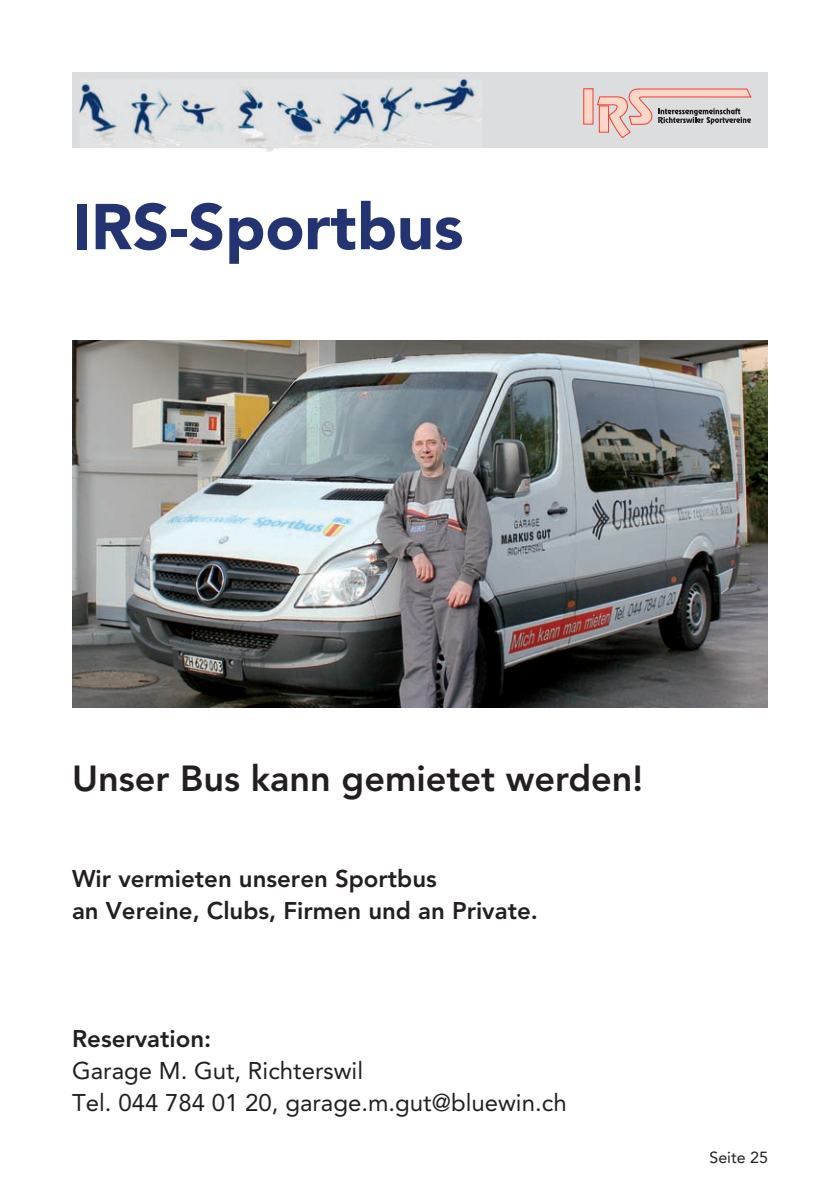
<style>
.page{position:relative;width:840px;height:1191px;background:#fff}
.page>*{position:absolute;margin:0;border:0;box-sizing:border-box;transform-origin:0 0}
.t1{font:900 64px "Avenir";color:#243371}
.t2{font:800 36px "Avenir";color:#231f20}
.t3{font:800 24px/32px "Avenir";color:#231f20}
.t4{font:24px/32px "Avenir";color:#231f20}
.t5{font:16px "Avenir";color:#231f20}
</style>
<div class="page">
<div style="left:72px;top:72px;width:695px;height:76px;background:#dcdddf"></div>
<div style="left:583px;top:89px;width:9px;height:35px;background:#fcd6c7"></div>
<div style="left:583px;top:88px;width:10px;height:36px;border:1px solid #ee3e34"></div>
<svg style="left:597px;top:88px;width:154px;height:50px"></svg>
<img style="left:72px;top:340px;width:695px;height:368px">
<img style="left:79px;top:79px;width:403px;height:73px">
<h1 class="t1" style="left:72px;top:188px;width:392px">IRS-Sportbus</h1>
<h2 class="t2" style="left:72px;top:757px;width:572px">Unser Bus kann gemietet werden!</h2>
<p class="t3" style="left:72px;top:863px;width:467px">Wir vermieten unseren Sportbus<br>an Vereine, Clubs, Firmen und an Private.</p>
<p class="t3" style="left:72px;top:1023px;width:141px">Reservation:</p>
<p class="t4" style="left:72px;top:1055px;width:496px">Garage M. Gut, Richterswil<br>Tel. 044 784 01 20, garage.m.gut@bluewin.ch</p>
<p class="t5" style="left:709px;top:1148px;width:60px">Seite 25</p>
</div>
